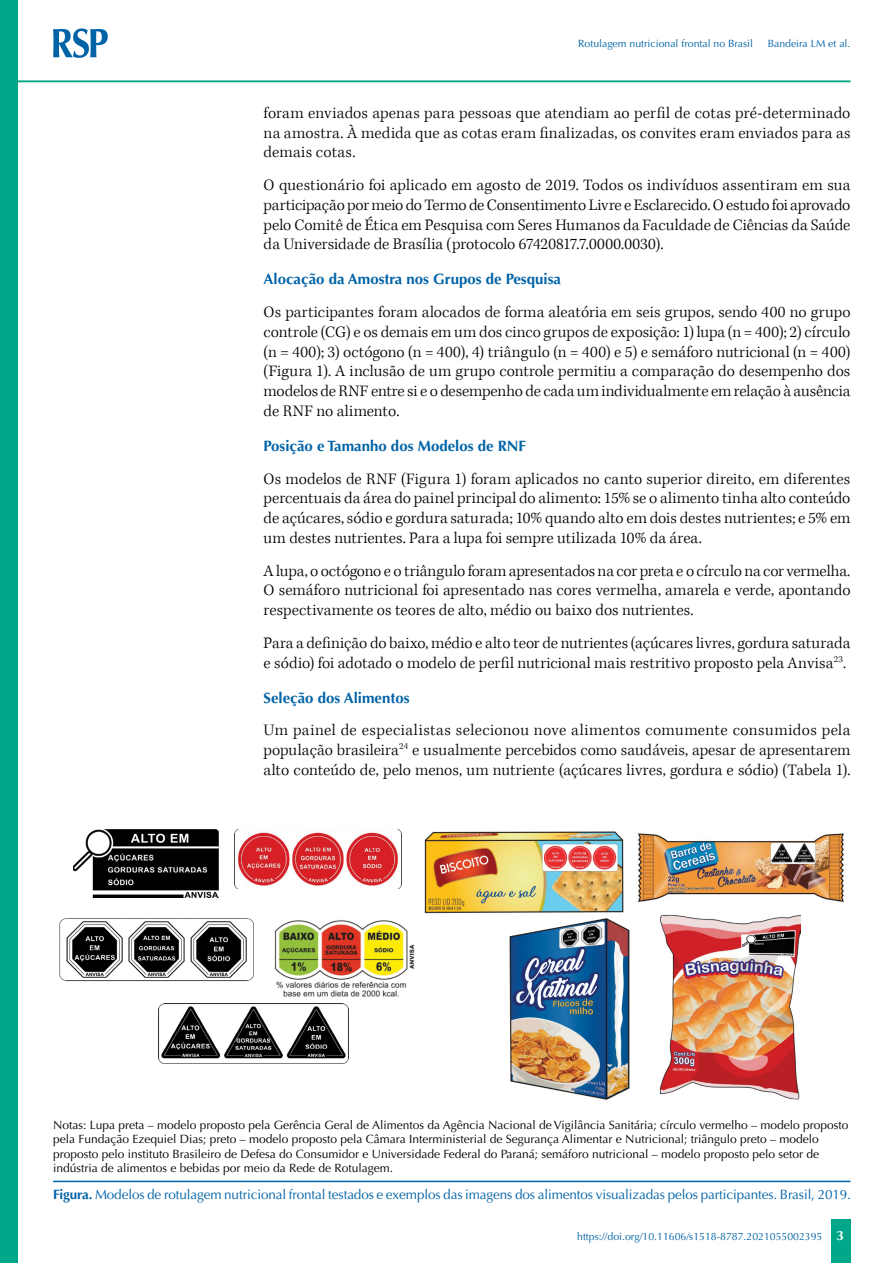
<style>
.page{position:relative;width:893px;height:1263px;background:#fff}
.page>*{position:absolute;margin:0;border:0;box-sizing:border-box;transform-origin:0 0}
.t1{font:300 16.5px/19.8px "Kepler Std";letter-spacing:.005em;color:#000;text-align:justify}
.t2{font:700 15px "Optima";color:#0063a7}
.t3{font:13.5px "Optima";letter-spacing:-.01em;color:#0063a7}
.t4{font:700 13.5px "Optima";color:#fff}
.t5{font:12px/14.4px "Optima";color:#000}
.t6{font:10.5px "Optima";color:#0063a7}
.s1{font-weight:700}
</style>
<div class="page">
<div style="left:831px;top:1220px;width:20px;height:43px;background:#00a788"></div>
<div style="left:0;top:0;width:18px;height:1263px;background:#00a788"></div>
<svg style="left:53px;top:28px;width:55px;height:30px"></svg>
<hr style="left:18px;top:80px;width:832px;height:2px;background:#00a788">
<hr style="left:53px;top:1181px;width:797px;height:1px;background:#0063a7">
<img style="left:424px;top:830px;width:200px;height:84px">
<img style="left:638px;top:833px;width:206px;height:69px">
<img style="left:509px;top:918px;width:121px;height:182px">
<img style="left:659px;top:914px;width:141px;height:186px">
<img style="left:235px;top:829px;width:166px;height:60px">
<img style="left:59px;top:918px;width:195px;height:63px">
<img style="left:274px;top:920px;width:141px;height:77px">
<img style="left:73px;top:829px;width:146px;height:68px">
<img style="left:159px;top:1003px;width:189px;height:60px">
<p class="t6" style="left:578px;top:37px;width:176px">Rotulagem nutricional frontal no Brasil</p>
<p class="t6" style="left:768px;top:37px;width:84px">Bandeira LM et al.</p>
<p class="t1" style="left:264px;top:103px;width:588px">foram enviados apenas para pessoas que atendiam ao perfil de cotas pré-determinado na amostra. À medida que as cotas eram finalizadas, os convites eram enviados para as demais cotas.</p>
<p class="t1" style="left:264px;top:176px;width:588px">O questionário foi aplicado em agosto de 2019. Todos os indivíduos assentiram em sua participação por meio do Termo de Consentimento Livre e Esclarecido. O estudo foi aprovado pelo Comitê de Ética em Pesquisa com Seres Humanos da Faculdade de Ciências da Saúde da Universidade de Brasília (protocolo 67420817.7.0000.0030).</p>
<p class="t2" style="left:264px;top:271px;width:299px">Alocação da Amostra nos Grupos de Pesquisa</p>
<p class="t1" style="left:264px;top:303px;width:588px">Os participantes foram alocados de forma aleatória em seis grupos, sendo 400 no grupo controle (CG) e os demais em um dos cinco grupos de exposição: 1) lupa (n = 400); 2) círculo (n = 400); 3) octógono (n = 400), 4) triângulo (n = 400) e 5) e semáforo nutricional (n = 400) (Figura 1). A inclusão de um grupo controle permitiu a comparação do desempenho dos modelos de RNF entre si e o desempenho de cada um individualmente em relação à ausência de RNF no alimento.</p>
<p class="t2" style="left:264px;top:437px;width:264px">Posição e Tamanho dos Modelos de RNF</p>
<p class="t1" style="left:264px;top:469px;width:588px">Os modelos de RNF (Figura 1) foram aplicados no canto superior direito, em diferentes percentuais da área do painel principal do alimento: 15% se o alimento tinha alto conteúdo de açúcares, sódio e gordura saturada; 10% quando alto em dois destes nutrientes; e 5% em um destes nutrientes. Para a lupa foi sempre utilizada 10% da área.</p>
<p class="t1" style="left:264px;top:561px;width:588px">A lupa, o octógono e o triângulo foram apresentados na cor preta e o círculo na cor vermelha.<br>O semáforo nutricional foi apresentado nas cores vermelha, amarela e verde, apontando respectivamente os teores de alto, médio ou baixo dos nutrientes.</p>
<p class="t1" style="left:264px;top:633px;width:588px">Para a definição do baixo, médio e alto teor de nutrientes (açúcares livres, gordura saturada e sódio) foi adotado o modelo de perfil nutricional mais restritivo proposto pela Anvisa<sup>23</sup>.</p>
<p class="t2" style="left:264px;top:689px;width:147px">Seleção dos Alimentos</p>
<p class="t1" style="left:264px;top:721px;width:588px">Um painel de especialistas selecionou nove alimentos comumente consumidos pela população brasileira<sup>24</sup> e usualmente percebidos como saudáveis, apesar de apresentarem alto conteúdo de, pelo menos, um nutriente (açúcares livres, gordura e sódio) (Tabela 1).</p>
<p class="t5" style="left:53px;top:1118px;width:797px">Notas: Lupa preta – modelo proposto pela Gerência Geral de Alimentos da Agência Nacional de Vigilância Sanitária; círculo vermelho – modelo proposto pela Fundação Ezequiel Dias; preto – modelo proposto pela Câmara Interministerial de Segurança Alimentar e Nutricional; triângulo preto – modelo proposto pelo instituto Brasileiro de Defesa do Consumidor e Universidade Federal do Paraná; semáforo nutricional – modelo proposto pelo setor de indústria de alimentos e bebidas por meio da Rede de Rotulagem.</p>
<p class="t3" style="left:53px;top:1187px;width:799px"><span class="s1">Figura.</span> Modelos de rotulagem nutricional frontal testados e exemplos das imagens dos alimentos visualizadas pelos participantes. Brasil, 2019.</p>
<p class="t6" style="left:577px;top:1230px;width:247px">https://doi.org/10.11606/s1518-8787.2021055002395</p>
<p class="t4" style="left:836px;top:1227px;width:9px">3</p>
</div>
